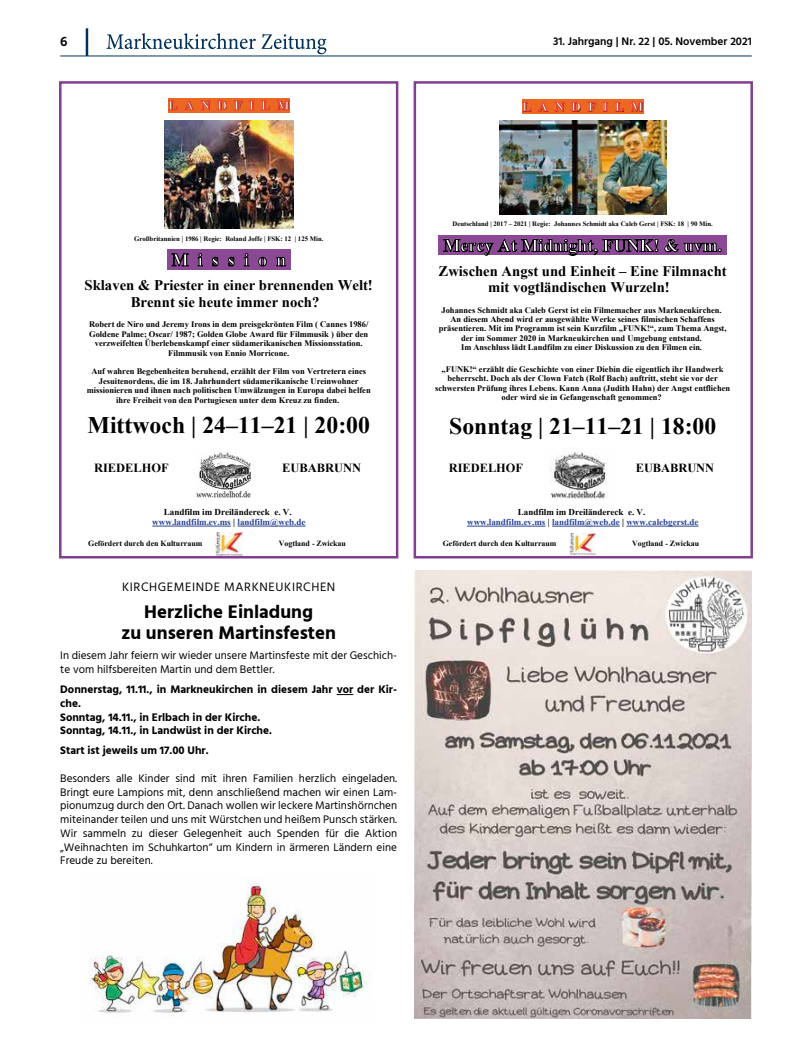
<style>
.page{position:relative;width:812px;height:1056px;background:#fff}
.page>*{position:absolute;margin:0;border:0;box-sizing:border-box;transform-origin:0 0}
.t1{font:700 23.75px "Times New Roman";color:#000}
.t2{font:700 23.62px "Times New Roman";color:#000}
.t3{font:700 18.75px/21.2px "Hind Madurai";color:#000;text-align:center}
.t4{font:700 18.12px "Times New Roman";color:#fff}
.t5{font:700 18px "Times New Roman";color:#fff}
.t6{font:700 14.75px/16.2px "Times New Roman";color:#000;text-align:center}
.t7{font:700 14.62px/16.2px "Times New Roman";color:#000;text-align:center}
.t8{font:600 13.75px "Hind Madurai";color:#000}
.t9{font:700 13.62px "Times New Roman";color:#fff}
.t10{font:700 13.5px "Times New Roman";color:#fff}
.t11{font:12.5px "Hind Madurai";letter-spacing:.05em;color:#000}
.t12{font:700 12.5px "Times New Roman";color:#000}
.t13{font:700 12.38px "Times New Roman";color:#000}
.t14{font:11.25px/13.8px "Hind Madurai";color:#000}
.t15{font:700 11.25px/13.8px "Hind Madurai";color:#000}
.t16{font:600 11.25px "Hind Madurai";color:#000}
.t17{font:700 9px/10px "Times New Roman";color:#274395;text-align:center}
.t18{font:700 8.5px/9.4px "Times New Roman";color:#000;text-align:center}
.t19{font:700 8.38px/9.4px "Times New Roman";color:#000;text-align:center}
.t20{font:700 7.88px "Times New Roman";color:#000}
.t21{font:700 6.75px "Times New Roman";color:#000}
.s1{color:#000}
</style>
<div class="page">
<svg style="left:107px;top:33px;width:219px;height:21px"></svg>
<hr style="left:60px;top:56px;width:691px;height:1px;background:#003158">
<hr style="left:86px;top:28px;width:2px;height:28px;background:#003158">
<img style="left:415px;top:570px;width:336px;height:448px">
<img style="left:429px;top:618px;width:23px;height:22px">
<img style="left:476px;top:623px;width:18px;height:23px">
<img style="left:426px;top:660px;width:65px;height:60px">
<img style="left:499px;top:618px;width:16px;height:25px">
<img style="left:668px;top:577px;width:78px;height:74px">
<img style="left:537px;top:623px;width:18px;height:24px">
<img style="left:548px;top:869px;width:15px;height:5px">
<img style="left:631px;top:851px;width:48px;height:22px">
<img style="left:596px;top:885px;width:37px;height:14px">
<img style="left:629px;top:930px;width:35px;height:16px">
<svg style="left:728px;top:924px;width:4px;height:11px"></svg>
<img style="left:692px;top:963px;width:47px;height:43px">
<hr style="left:415px;top:571px;width:1px;height:392px;background:#d6ccc9">
<hr style="left:707px;top:571px;width:44px;height:1px;background:#e7dcd5">
<svg style="left:524px;top:619px;width:4px;height:20px"></svg>
<hr style="left:750px;top:766px;width:1px;height:252px;background:#c3b8b4">
<hr style="left:565px;top:619px;width:3px;height:18px;background:#544c4c">
<svg style="left:697px;top:653px;width:18px;height:1px"></svg>
<hr style="left:415px;top:1017px;width:209px;height:1px;background:#c0b5b5">
<div style="left:522px;top:99px;width:121px;height:15px;background:#eb6722"></div>
<div style="left:438px;top:235px;width:5px;height:20px;background:#8b4895"></div>
<div style="left:443px;top:235px;width:279px;height:20px;background:#8b4895"></div>
<hr style="left:722px;top:235px;width:4px;height:20px;background:#8b4895">
<hr style="left:467px;top:526px;width:78px;height:1px;background:#274395">
<hr style="left:552px;top:526px;width:67px;height:1px;background:#274395">
<hr style="left:626px;top:526px;width:72px;height:1px;background:#274395">
<img style="left:549px;top:451px;width:58px;height:48px">
<svg style="left:595px;top:533px;width:1px;height:22px"></svg>
<img style="left:569px;top:533px;width:26px;height:22px">
<img style="left:499px;top:120px;width:167px;height:94px">
<div style="left:413px;top:81px;width:339px;height:477px;border:2px solid #823f91"></div>
<div style="left:168px;top:98px;width:121px;height:15px;background:#eb6722"></div>
<div style="left:167px;top:250px;width:124px;height:20px;background:#8b4895"></div>
<hr style="left:152px;top:526px;width:79px;height:1px;background:#274395">
<hr style="left:237px;top:526px;width:68px;height:1px;background:#274395">
<img style="left:196px;top:452px;width:56px;height:46px">
<img style="left:215px;top:533px;width:27px;height:22px">
<img style="left:164px;top:120px;width:129px;height:108px">
<div style="left:59px;top:81px;width:339px;height:477px;border:2px solid #823f91"></div>
<svg style="left:336px;top:694px;width:17px;height:1px"></svg>
<img style="left:89px;top:881px;width:282px;height:132px">
<h3 class="t8" style="left:60px;top:32px;width:9px">6</h3>
<h3 class="t16" style="left:553px;top:35px;width:200px">31. Jahrgang | Nr. 22 | 05. November 2021</h3>
<h3 class="t9" style="left:168px;top:98px;width:11px">L</h3>
<h3 class="t9" style="left:184px;top:98px;width:107px">A N D F I L M</h3>
<h3 class="t10" style="left:522px;top:102px;width:11px">L</h3>
<h3 class="t10" style="left:538px;top:102px;width:107px">A N D F I L M</h3>
<p class="t21" style="left:134px;top:235px;width:191px">Großbritannien | 1986 | Regie: Roland Joffe | FSK: 12 | 125 Min.</p>
<h3 class="t4" style="left:171px;top:250px;width:116px">M i s s i o n</h3>
<h3 class="t6" style="left:85px;top:278px;width:290px">Sklaven &amp; Priester in einer brennenden Welt!<br>Brennt sie heute immer noch?</h3>
<p class="t18" style="left:89px;top:320px;width:281px">Robert de Niro und Jeremy Irons in dem preisgekrönten Film ( Cannes 1986/ Goldene Palme; Oscar/ 1987; Golden Globe Award für Filmmusik ) über den verzweifelten Überlebenskampf einer südamerikanischen Missionsstation.<br>Filmmusik von Ennio Morricone.</p>
<p class="t18" style="left:87px;top:367px;width:285px">Auf wahren Begebenheiten beruhend, erzählt der Film von Vertretern eines Jesuitenordens, die im 18. Jahrhundert südamerikanische Ureinwohner missionieren und ihnen nach politischen Umwälzungen in Europa dabei helfen ihre Freiheit von den Portugiesen unter dem Kreuz zu finden.</p>
<h1 class="t1" style="left:88px;top:413px;width:284px">Mittwoch | 24–11–21 | 20:00</h1>
<h3 class="t12" style="left:94px;top:461px;width:76px">RIEDELHOF</h3>
<h3 class="t12" style="left:282px;top:461px;width:80px">EUBABRUNN</h3>
<p class="t17" style="left:152px;top:507px;width:155px"><span class="s1">Landfilm im Dreiländereck e. V. </span>www.landfilm.ev.ms <span class="s1">|</span> landfilm@web.de</p>
<p class="t20" style="left:88px;top:539px;width:116px">Gefördert durch den Kulturraum</p>
<p class="t20" style="left:279px;top:539px;width:69px">Vogtland - Zwickau</p>
<h3 class="t11" style="left:122px;top:579px;width:215px">KIRCHGEMEINDE MARKNEUKIRCHEN</h3>
<h3 class="t3" style="left:121px;top:602px;width:216px">Herzliche Einladung<br>zu unseren Martinsfesten</h3>
<h3 class="t14" style="left:60px;top:649px;width:338px">In diesem Jahr feiern wir wieder unsere Martinsfeste mit der Geschich&shy;te vom hilfsbereiten Martin und dem Bettler.</h3>
<h3 class="t15" style="left:60px;top:683px;width:338px">Donnerstag, 11.11., in Markneukirchen in diesem Jahr vor der Kir&shy;che.<br>Sonntag, 14.11., in Erlbach in der Kirche.<br>Sonntag, 14.11., in Landwüst in der Kirche.</h3>
<h3 class="t15" style="left:60px;top:744px;width:150px">Start ist jeweils um 17.00 Uhr.</h3>
<p class="t14" style="left:60px;top:772px;width:338px;text-align:justify">Besonders alle Kinder sind mit ihren Familien herzlich eingeladen.<br>Bringt eure Lampions mit, denn anschließend machen wir einen Lam&shy;pionumzug durch den Ort. Danach wollen wir leckere Martinshörnchen miteinander teilen und uns mit Würstchen und heißem Punsch stärken.<br>Wir sammeln zu dieser Gelegenheit auch Spenden für die Aktion „Weihnachten im Schuhkarton“ um Kindern in ärmeren Ländern eine Freude zu bereiten.</p>
<p class="t21" style="left:452px;top:222px;width:262px">Deutschland | 2017 – 2021 | Regie: Johannes Schmidt aka Caleb Gerst | FSK: 18 | 90 Min.</p>
<h3 class="t5" style="left:443px;top:239px;width:280px">Mercy At Midnight, FUNK! &amp; uvm.</h3>
<h3 class="t7" style="left:438px;top:264px;width:289px">Zwischen Angst und Einheit – Eine Filmnacht mit vogtländischen Wurzeln!</h3>
<p class="t19" style="left:438px;top:306px;width:289px">Johannes Schmidt aka Caleb Gerst ist ein Filmemacher aus Markneukirchen.<br>An diesem Abend wird er ausgewählte Werke seines filmischen Schaffens präsentieren. Mit im Programm ist sein Kurzfilm „FUNK!“, zum Thema Angst, der im Sommer 2020 in Markneukirchen und Umgebung entstand.<br>Im Anschluss lädt Landfilm zu einer Diskussion zu den Filmen ein.</p>
<p class="t19" style="left:435px;top:365px;width:296px">„FUNK!“ erzählt die Geschichte von einer Diebin die eigentlich ihr Handwerk beherrscht. Doch als der Clown Fatch (Rolf Bach) auftritt, steht sie vor der schwersten Prüfung ihres Lebens. Kann Anna (Judith Hahn) der Angst entfliehen oder wird sie in Gefangenschaft genommen?</p>
<h2 class="t2" style="left:449px;top:418px;width:268px">Sonntag | 21–11–21 | 18:00</h2>
<h3 class="t13" style="left:448px;top:464px;width:76px">RIEDELHOF</h3>
<h3 class="t13" style="left:635px;top:464px;width:80px">EUBABRUNN</h3>
<p class="t17" style="left:467px;top:508px;width:233px"><span class="s1">Landfilm im Dreiländereck e. V.<br></span>www.landfilm.ev.ms <span class="s1">|</span> landfilm@web.de <span class="s1">|</span> www.calebgerst.de</p>
<p class="t20" style="left:443px;top:540px;width:115px">Gefördert durch den Kulturraum</p>
<p class="t20" style="left:632px;top:540px;width:68px">Vogtland - Zwickau</p>
</div>
